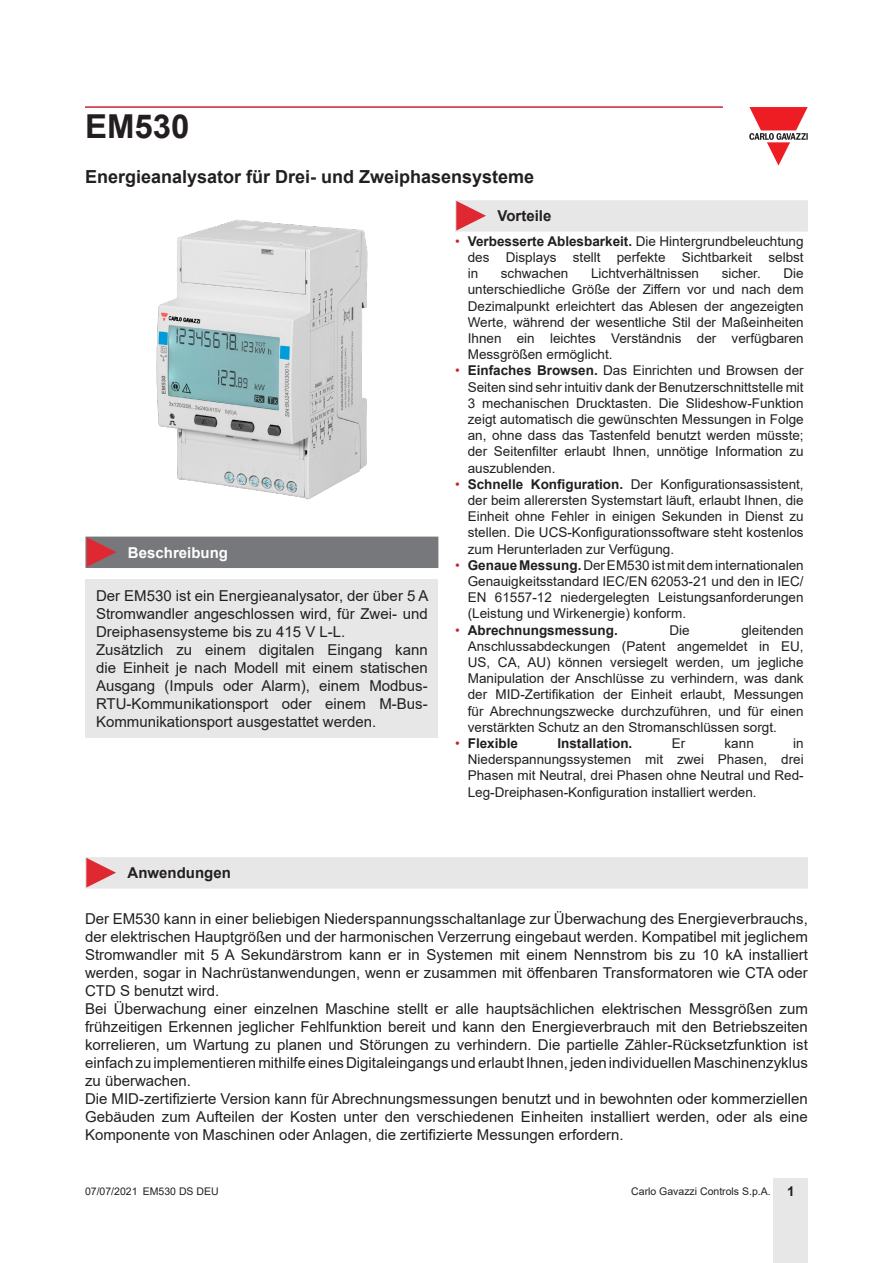
<style>
.page{position:relative;width:893px;height:1263px;background:#fff}
.page>*{position:absolute;margin:0;border:0;box-sizing:border-box;transform-origin:0 0}
.t1{font:700 33px "Arial";color:#231f20}
.Titolo02{font:700 18px "Arial";color:#231f20}
.Testo{font:15px/18px "Arial";color:#231f20;text-align:justify}
.Titolo03{font:700 15px "Arial";color:#231f20}
.Titolo04{font:700 15px "Arial";color:#fff}
.t2{font:13.5px/16.2px "Arial";color:#231f20;text-align:justify}
.t3{font:700 13.5px "Arial";color:#231f20}
.t4{font:10.5px "Arial";color:#231f20}
.s1{color:#c42633}
.s2{font-weight:700}
.s3{font-weight:400;color:#c42633}
.s4{font-weight:700;font-size:13.5px}
</style>
<div class="page">
<hr style="left:85px;top:106px;width:638px;height:2px;background:#c42633">
<div style="left:774px;top:1178px;width:34px;height:85px;background:#e7e7e8"></div>
<svg style="left:749px;top:107px;width:59px;height:59px"></svg>
<div style="left:85px;top:580px;width:353px;height:158px;background:#e7e7e8"></div>
<img style="left:156px;top:219px;width:212px;height:281px">
<div style="left:85px;top:537px;width:353px;height:31px;background:#77787b"></div>
<div style="left:455px;top:200px;width:353px;height:32px;background:#e7e7e8"></div>
<div style="left:85px;top:857px;width:723px;height:31px;background:#e7e7e8"></div>
<h1 class="t1" style="left:85px;top:103px;width:106px">EM530</h1>
<p class="Titolo02" style="left:85px;top:164px;width:451px">Energieanalysator für Drei- und Zweiphasensysteme</p>
<p class="Titolo04" style="left:128px;top:542px;width:102px">Beschreibung</p>
<p class="Testo" style="left:96px;top:587px;width:334px">Der EM530 ist ein Energieanalysator, der über 5 A Stromwandler angeschlossen wird, für Zwei- und Dreiphasensysteme bis zu 415 V L-L.</p>
<p class="Testo" style="left:96px;top:641px;width:333px">Zusätzlich zu einem digitalen Eingang kann die Einheit je nach Modell mit einem statischen Ausgang (Impuls oder Alarm), einem Modbus-RTU-Kommunikationsport oder einem M-Bus-Kommunikationsport ausgestattet werden.</p>
<p class="Titolo03" style="left:497px;top:206px;width:55px">Vorteile</p>
<p class="t2" style="left:468px;top:233px;width:337px;text-indent:-13px"><span class="s1">•</span> <span class="s2">Verbesserte Ablesbarkeit.</span> Die Hintergrundbeleuchtung des Displays stellt perfekte Sichtbarkeit selbst in</p>
<p class="t2" style="left:501px;top:265px;width:69px">schwachen</p>
<p class="t2" style="left:591px;top:265px;width:110px">Lichtverhältnissen</p>
<p class="t2" style="left:722px;top:265px;width:41px">sicher.</p>
<p class="t2" style="left:468px;top:265px;width:337px;text-indent:316px">Die unterschiedliche Größe der Ziffern vor und nach dem Dezimalpunkt erleichtert das Ablesen der angezeigten Werte, während der wesentliche Stil der Maßeinheiten Ihnen ein leichtes Verständnis der verfügbaren Messgrößen ermöglicht.</p>
<p class="t2" style="left:468px;top:362px;width:337px;text-indent:-13px"><span class="s1">•</span> <span class="s2">Einfaches Browsen.</span> Das Einrichten und Browsen der Seiten sind sehr intuitiv dank der Benutzerschnittstelle mit 3 mechanischen Drucktasten. Die Slideshow-Funktion zeigt automatisch die gewünschten Messungen in Folge an, ohne dass das Tastenfeld benutzt werden müsste; der Seitenfilter erlaubt Ihnen, unnötige Information zu auszublenden.</p>
<p class="t2" style="left:468px;top:476px;width:337px;text-indent:-13px"><span class="s1">•</span> <span class="s2">Schnelle Konfiguration.</span> Der Konfigurationsassistent, der beim allerersten Systemstart läuft, erlaubt Ihnen, die Einheit ohne Fehler in einigen Sekunden in Dienst zu stellen. Die UCS-Konfigurationssoftware steht kostenlos zum Herunterladen zur Verfügung.</p>
<p class="t2" style="left:468px;top:557px;width:337px;text-indent:-13px"><span class="s1">•</span> <span class="s2">Genaue Messung.</span> Der EM530 ist mit dem internationalen Genauigkeitsstandard IEC/EN 62053-21 und den in IEC/ EN 61557-12 niedergelegten Leistungsanforderungen (Leistung und Wirkenergie) konform.</p>
<p class="t3" style="left:455px;top:620px;width:164px"><span class="s3">•</span> Abrechnungsmessung.</p>
<p class="t2" style="left:669px;top:622px;width:22px">Die</p>
<p class="t2" style="left:468px;top:622px;width:337px;text-indent:274px">gleitenden Anschlussabdeckungen (Patent angemeldet in EU, US, CA, AU) können versiegelt werden, um jegliche Manipulation der Anschlüsse zu verhindern, was dank der MID-Zertifikation der Einheit erlaubt, Messungen für Abrechnungszwecke durchzuführen, und für einen verstärkten Schutz an den Stromanschlüssen sorgt.</p>
<p class="t3" style="left:455px;top:734px;width:65px"><span class="s3">•</span> Flexible</p>
<p class="t3" style="left:557px;top:734px;width:77px">Installation.</p>
<p class="t2" style="left:672px;top:735px;width:15px">Er</p>
<p class="t2" style="left:725px;top:735px;width:31px">kann</p>
<p class="t2" style="left:468px;top:735px;width:337px;text-indent:325px">in Niederspannungssystemen mit zwei Phasen, drei Phasen mit Neutral, drei Phasen ohne Neutral und Red-Leg-Dreiphasen-Konfiguration installiert werden.</p>
<p class="Titolo03" style="left:128px;top:862px;width:105px">Anwendungen</p>
<p class="Testo" style="left:85px;top:909px;width:724px">Der EM530 kann in einer beliebigen Niederspannungsschaltanlage zur Überwachung des Energieverbrauchs, der elektrischen Hauptgrößen und der harmonischen Verzerrung eingebaut werden. Kompatibel mit jeglichem Stromwandler mit 5 A Sekundärstrom kann er in Systemen mit einem Nennstrom bis zu 10 kA installiert werden, sogar in Nachrüstanwendungen, wenn er zusammen mit öffenbaren Transformatoren wie CTA oder CTD S benutzt wird.</p>
<p class="Testo" style="left:85px;top:999px;width:724px">Bei Überwachung einer einzelnen Maschine stellt er alle hauptsächlichen elektrischen Messgrößen zum frühzeitigen Erkennen jeglicher Fehlfunktion bereit und kann den Energieverbrauch mit den Betriebszeiten korrelieren, um Wartung zu planen und Störungen zu verhindern. Die partielle Zähler-Rücksetzfunktion ist einfach zu implementieren mithilfe eines Digitaleingangs und erlaubt Ihnen, jeden individuellen Maschinenzyklus zu überwachen.</p>
<p class="Testo" style="left:85px;top:1089px;width:724px">Die MID-zertifizierte Version kann für Abrechnungsmessungen benutzt und in bewohnten oder kommerziellen Gebäuden zum Aufteilen der Kosten unter den verschiedenen Einheiten installiert werden, oder als eine Komponente von Maschinen oder Anlagen, die zertifizierte Messungen erfordern.</p>
<p class="t4" style="left:85px;top:1183px;width:135px">07/07/2021 EM530 DS DEU</p>
<p class="t4" style="left:631px;top:1183px;width:165px">Carlo Gavazzi Controls S.p.A. <span class="s4">1</span></p>
</div>
